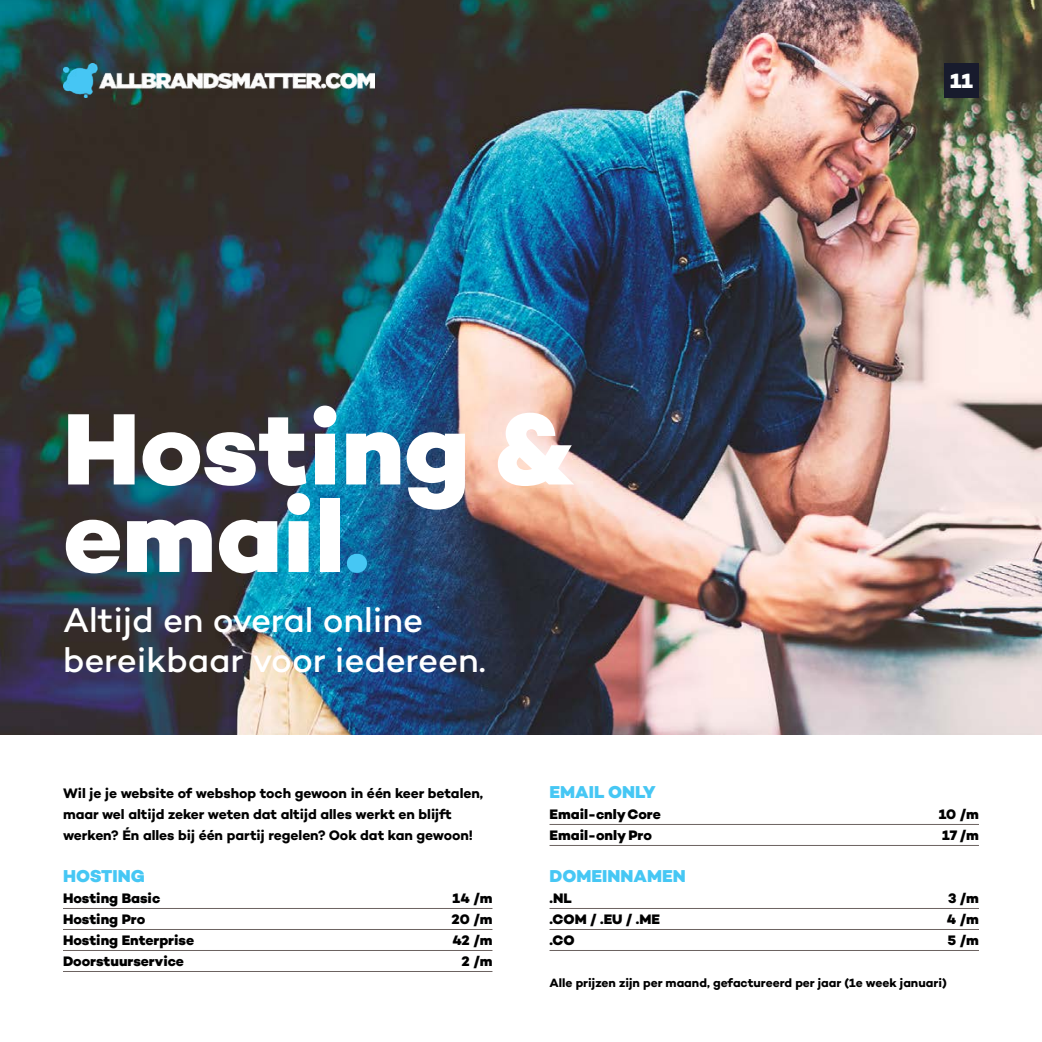
<style>
.page{position:relative;width:1042px;height:1042px;background:#fff}
.page>*{position:absolute;margin:0;border:0;box-sizing:border-box;transform-origin:0 0}
.t1{font:800 103.25px/87.5px "Campton";color:#fff}
.t2{font:500 35px/40.2px "Campton";color:#fff}
.t3{font:800 21px "Campton";color:#fff}
.t4{font:800 17.5px "Campton";color:#46c7f4}
.t5{font:700 14px/21px "Campton";letter-spacing:-.005em;color:#000}
.t6{font:800 14px "Campton";color:#000}
.t7{font:700 12.25px "Campton";color:#000}
.s1{font-size:98px;color:#46c7f4}
</style>
<div class="page">
<img style="left:0;top:0;width:1042px;height:734px">
<hr style="left:549px;top:824px;width:430px;height:1px;background:#6c6361">
<hr style="left:549px;top:845px;width:430px;height:1px;background:#6c6361">
<hr style="left:549px;top:908px;width:430px;height:1px;background:#6c6361">
<hr style="left:549px;top:929px;width:430px;height:1px;background:#6c6361">
<hr style="left:549px;top:950px;width:430px;height:1px;background:#6c6361">
<hr style="left:63px;top:908px;width:429px;height:1px;background:#6c6361">
<hr style="left:63px;top:929px;width:429px;height:1px;background:#6c6361">
<hr style="left:63px;top:950px;width:429px;height:1px;background:#6c6361">
<hr style="left:63px;top:971px;width:429px;height:1px;background:#6c6361">
<div style="left:944px;top:63px;width:35px;height:35px;background:#181b2d"></div>
<img style="left:63px;top:63px;width:312px;height:35px">
<h1 class="t1" style="left:63px;top:405px;width:512px">Hosting &amp; email<span class="s1">.</span></h1>
<h2 class="t2" style="left:63px;top:599px;width:424px">Altijd en overal online bereikbaar voor iedereen.</h2>
<h3 class="t3" style="left:950px;top:68px;width:24px">11</h3>
<p class="t5" style="left:63px;top:783px;width:422px">Wil je je website of webshop toch gewoon in één keer betalen, maar wel altijd zeker weten dat altijd alles werkt en blijft werken? Én alles bij één partij regelen? Ook dat kan gewoon!</p>
<p class="t4" style="left:63px;top:865px;width:83px">HOSTING</p>
<p class="t6" style="left:63px;top:889px;width:99px">Hosting Basic</p>
<p class="t6" style="left:453px;top:889px;width:41px">14 /m</p>
<p class="t6" style="left:63px;top:910px;width:84px">Hosting Pro</p>
<p class="t6" style="left:452px;top:910px;width:42px">20 /m</p>
<p class="t6" style="left:63px;top:931px;width:133px">Hosting Enterprise</p>
<p class="t6" style="left:452px;top:931px;width:41px">42 /m</p>
<p class="t6" style="left:63px;top:952px;width:123px">Doorstuurservice</p>
<p class="t6" style="left:461px;top:952px;width:32px">2 /m</p>
<p class="t4" style="left:549px;top:781px;width:108px">EMAIL ONLY</p>
<p class="t6" style="left:549px;top:805px;width:113px">Email-cnly Core</p>
<p class="t6" style="left:939px;top:805px;width:42px">10 /m</p>
<p class="t6" style="left:549px;top:826px;width:104px">Email-only Pro</p>
<p class="t6" style="left:942px;top:826px;width:38px">17 /m</p>
<p class="t4" style="left:549px;top:865px;width:138px">DOMEINNAMEN</p>
<p class="t6" style="left:549px;top:889px;width:24px">.NL</p>
<p class="t6" style="left:948px;top:889px;width:32px">3 /m</p>
<p class="t6" style="left:549px;top:910px;width:112px">.COM / .EU / .ME</p>
<p class="t6" style="left:947px;top:910px;width:34px">4 /m</p>
<p class="t6" style="left:549px;top:931px;width:27px">.CO</p>
<p class="t6" style="left:947px;top:931px;width:33px">5 /m</p>
<p class="t7" style="left:549px;top:975px;width:399px">Alle prijzen zijn per maand, gefactureerd per jaar (1e week januari)</p>
</div>
